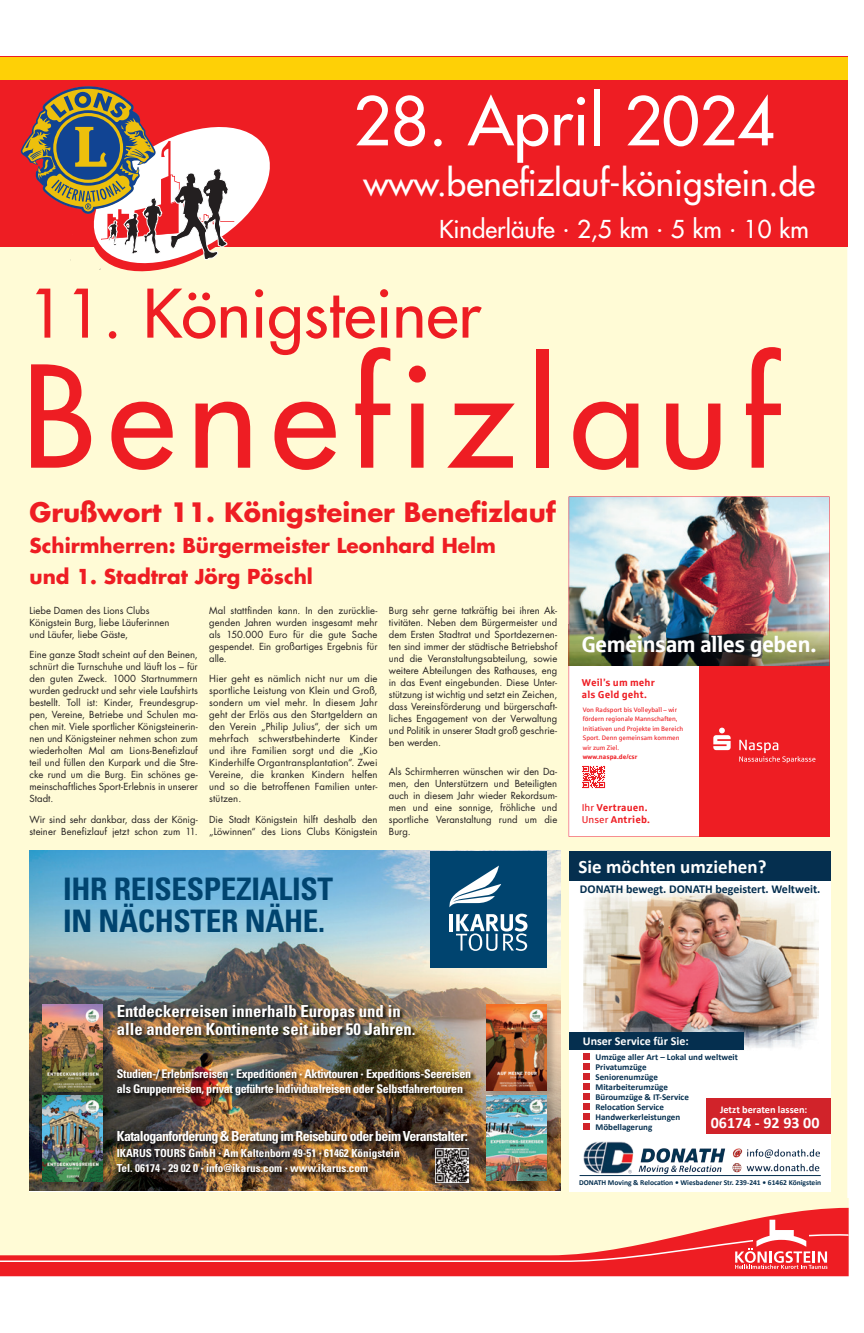
<style>
.page{position:relative;width:864px;height:1333px;background:#fff}
.page>*{position:absolute;margin:0;border:0;box-sizing:border-box;transform-origin:0 0}
.t1{font:137px "Futura LT";letter-spacing:.09em;color:#ee1d23}
.t2{font:65px "Futura LT";color:#ee1d23}
.t3{font:65px "Futura LT";color:#fff}
.t4{font:35px "Futura LT";color:#fff}
.t5{font:700 condensed 31px/32.2px "Univers";letter-spacing:-.01em;color:#00446f}
.t6{font:700 26px "Futura LT";color:#ee1d23}
.t7{font:24px "Futura LT";color:#fff}
.t8{font:22.1px "Sparkasse Head";letter-spacing:.005em;color:#fff}
.t9{font:700 20px/31px "Futura LT";color:#ee1d23}
.t10{font:19px "Futura LT";letter-spacing:.005em;color:#fff}
.t11{font:700 19px "Calibri";color:#fff}
.t12{font:700 condensed 16.6px/17.9px "Univers";color:#fff}
.t13{font:700 16px "Calibri";color:#fff}
.t14{font:700 condensed 13.8px "Univers";letter-spacing:-.045em;color:#fff}
.t15{font:700 condensed 12px/15.2px "Univers";letter-spacing:-.025em;color:#fff}
.t16{font:700 12px "Calibri";color:#052f4f}
.t17{font:700 12px "Calibri";color:#fff}
.t18{font:700 condensed 11.1px/15.2px "Univers";color:#fff}
.t19{font:700 10.3px "Calibri";color:#fff}
.t20{font:700 10px/12px "Sparkasse Rg";letter-spacing:.015em;color:#ee1d23}
.t21{font:9.5px/12px "Futura LT";letter-spacing:.005em;color:#231f20;text-align:justify}
.t22{font:700 9px/10px "Calibri";color:#052f4f}
.t23{font:8px "Courier";color:#000}
.t24{font:700 7.5px "Calibri";color:#052f4f}
.t25{font:6.5px/9.5px "Sparkasse Rg";color:#ee1d23}
.t26{font:700 6.5px "Sparkasse Rg";color:#ee1d23}
.s1{font-family:"Helvetica Neue LT"}
.s2{font-weight:400}
.s3{font-family:"Helvetica Neue LT Pro";font-stretch:normal}
.s4{font-family:"Helvetica Neue LT Pro";font-stretch:normal;font-size:12px}
</style>
<div class="page">
<div style="left:0;top:247px;width:846px;height:951px;background:#fffbd6"></div>
<div style="left:0;top:57px;width:846px;height:190px;background:#ee1d23"></div>
<div style="left:0;top:57px;width:846px;height:22px;background:#fed006"></div>
<svg style="left:21px;top:86px;width:261px;height:194px"></svg>
<div style="left:0;top:1198px;width:848px;height:9px;background:#fffbd6"></div>
<svg style="left:0;top:1207px;width:848px;height:69px;background:#f79a88"></svg>
<svg style="left:0;top:1219px;width:848px;height:49px;background:#f8ab97"></svg>
<img style="left:29px;top:850px;width:531px;height:340px">
<div style="left:430px;top:850px;width:116px;height:117px;background:#00446f"></div>
<hr style="left:449px;top:914px;width:3px;height:17px;background:#fff">
<svg style="left:456px;top:913px;width:71px;height:37px"></svg>
<svg style="left:449px;top:865px;width:52px;height:42px"></svg>
<img style="left:113px;top:999px;width:378px;height:191px">
<img style="left:38px;top:1103px;width:77px;height:88px">
<img style="left:42px;top:1103px;width:60px;height:78px">
<img style="left:38px;top:1000px;width:77px;height:103px">
<img style="left:42px;top:1004px;width:60px;height:87px">
<img style="left:482px;top:1000px;width:77px;height:90px">
<img style="left:486px;top:1004px;width:60px;height:86px">
<img style="left:482px;top:1090px;width:77px;height:101px">
<img style="left:486px;top:1095px;width:60px;height:85px">
<img style="left:435px;top:1148px;width:33px;height:33px">
<div style="left:569px;top:850px;width:261px;height:341px;background:#fff"></div>
<img style="left:583px;top:889px;width:235px;height:162px">
<div style="left:569px;top:850px;width:261px;height:30px;background:#052f4f"></div>
<svg style="left:583px;top:1053px;width:6px;height:76px"></svg>
<hr style="left:579px;top:1175px;width:241px;height:1px;background:#052f4f">
<div style="left:705px;top:1098px;width:125px;height:35px;background:#d1232a"></div>
<div style="left:569px;top:1031px;width:175px;height:18px;background:#052f4f"></div>
<img style="left:583px;top:1141px;width:235px;height:31px">
<img style="left:568px;top:496px;width:261px;height:340px">
<svg style="left:828px;top:836px;width:8px;height:7px"></svg>
<h2 class="t3" style="left:353px;top:79px;width:423px">28. April 2024</h2>
<h3 class="t4" style="left:363px;top:160px;width:453px">www.benefizlauf-königstein.de</h3>
<h3 class="t7" style="left:439px;top:213px;width:371px">Kinderläufe <span class="s1">·</span> 2,5 km <span class="s1">·</span> 5 km <span class="s1">·</span> 10 km</h3>
<h3 class="t10" style="left:406px;top:111px;width:249px">www.benefizlauf-königstein.de</h3>
<h2 class="t2" style="left:28px;top:271px;width:454px">11. Königsteiner</h2>
<h1 class="t1" style="left:22px;top:328px;width:757px">Benefizlauf</h1>
<h3 class="t6" style="left:29px;top:494px;width:527px">Grußwort 11. Königsteiner Benefizlauf</h3>
<h3 class="t9" style="left:29px;top:529px;width:467px">Schirmherren: Bürgermeister Leonhard Helm und 1. Stadtrat Jörg Pöschl</h3>
<p class="t21" style="left:29px;top:604px;width:141px;text-align:left">Liebe Damen des Lions Clubs<br>Königstein Burg, liebe Läuferinnen und Läufer, liebe Gäste,</p>
<p class="t21" style="left:29px;top:649px;width:170px">Eine ganze Stadt scheint auf den Beinen, schnürt die Turnschuhe und läuft los – für den guten Zweck. 1000 Startnummern wurden gedruckt und sehr viele Laufshirts bestellt. Toll ist: Kinder, Freundesgrup&shy;pen, Vereine, Betriebe und Schulen ma&shy;chen mit. Viele sportlicher Königsteinerin&shy;nen und Königsteiner nehmen schon zum wiederholten Mal am Lions-Benefizlauf teil und füllen den Kurpark und die Stre&shy;cke rund um die Burg. Ein schönes ge&shy;meinschaftliches Sport-Erlebnis in unserer Stadt.</p>
<p class="t21" style="left:29px;top:813px;width:170px">Wir sind sehr dankbar, dass der König&shy;steiner Benefizlauf jetzt schon zum 11.</p>
<p class="t21" style="left:209px;top:604px;width:170px">Mal stattfinden kann. In den zurücklie&shy;genden Jahren wurden insgesamt mehr als 150.000 Euro für die gute Sache gespendet. Ein großartiges Ergebnis für alle.</p>
<p class="t21" style="left:209px;top:673px;width:170px">Hier geht es nämlich nicht nur um die sportliche Leistung von Klein und Groß, sondern um viel mehr. In diesem Jahr geht der Erlös aus den Startgeldern an den Verein „Philip Julius“, der sich um mehrfach schwerstbehinderte Kinder und ihre Familien sorgt und die „Kio Kinderhilfe Organtransplantation“. Zwei Vereine, die kranken Kindern helfen und so die betroffenen Familien unter&shy;stützen.</p>
<p class="t21" style="left:209px;top:813px;width:170px">Die Stadt Königstein hilft deshalb den „Löwinnen“ des Lions Clubs Königstein</p>
<p class="t21" style="left:389px;top:604px;width:170px">Burg sehr gerne tatkräftig bei ihren Ak&shy;tivitäten. Neben dem Bürgermeister und dem Ersten Stadtrat und Sportdezernen&shy;ten sind immer der städtische Betriebshof und die Veranstaltungsabteilung, sowie weitere Abteilungen des Rathauses, eng in das Event eingebunden. Diese Unter&shy;stützung ist wichtig und setzt ein Zeichen, dass Vereinsförderung und bürgerschaft&shy;liches Engagement von der Verwaltung und Politik in unserer Stadt groß geschrie&shy;ben werden.</p>
<p class="t21" style="left:389px;top:765px;width:170px">Als Schirmherren wünschen wir den Da&shy;men, den Unterstützern und Beteiligten auch in diesem Jahr wieder Rekordsum&shy;men und eine sonnige, fröhliche und sportliche Veranstaltung rund um die Burg.</p>
<p class="t23" style="left:31px;top:822px;width:334px">24-029_Benefizlauf-187x120mm 2.qxp_Layout 1 11.03.24 10:44 Seite 1</p>
<h3 class="t5" style="left:63px;top:872px;width:271px">IHR REISESPEZIALIST<br>IN NÄCHSTER NÄHE.</h3>
<h3 class="t8" style="left:581px;top:630px;width:236px">Gemeinsam alles geben.</h3>
<p class="t20" style="left:581px;top:676px;width:74px">Weil’s um mehr als Geld geht.</p>
<p class="t25" style="left:582px;top:704px;width:102px">Von Radsport bis Volleyball – wir fördern regionale Mannschaften,<br>Initiativen und Projekte im Bereich<br>Sport. Denn gemeinsam kommen wir zum Ziel.</p>
<p class="t26" style="left:582px;top:753px;width:56px">www.naspa.de/csr</p>
<p class="t20" style="left:581px;top:800px;width:70px"><span class="s2">Ihr</span> Vertrauen.<br><span class="s2">Unser</span> Antrieb.</p>
<h3 class="t11" style="left:578px;top:853px;width:189px">Sie möchten umziehen?</h3>
<p class="t16" style="left:579px;top:880px;width:242px">DONATH bewegt. DONATH begeistert. Weltweit.</p>
<h3 class="t12" style="left:117px;top:1001px;width:300px">Entdeckerreisen innerhalb Europas und in alle anderen Kontinente seit über 50 Jahren.</h3>
<p class="t15" style="left:117px;top:1065px;width:355px">Studien-/ Erlebnisreisen <span class="s3">·</span> Expeditionen <span class="s3">·</span> Aktivtouren <span class="s3">·</span> Expeditions-Seereisen als Gruppenreisen, privat geführte Individualreisen oder Selbstfahrertouren</p>
<h3 class="t14" style="left:117px;top:1127px;width:352px">Kataloganforderung &amp; Beratung im Reisebüro oder beim Veranstalter:</h3>
<p class="t18" style="left:117px;top:1144px;width:284px">IKARUS TOURS GmbH <span class="s4">·</span> Am Kaltenborn 49-51 <span class="s4">·</span> 61462 Königstein<br>Tel. 06174 - 29 02 0 <span class="s4">·</span> info@ikarus.com <span class="s4">·</span> www.ikarus.com</p>
<p class="t17" style="left:582px;top:1032px;width:107px">Unser Service für Sie:</p>
<p class="t22" style="left:595px;top:1051px;width:144px">Umzüge aller Art – Lokal und weltweit<br>Privatumzüge<br>Seniorenumzüge<br>Mitarbeiterumzüge<br>Büroumzüge &amp; IT-Service<br>Relocation Service<br>Handwerkerleistungen<br>Möbellagerung</p>
<p class="t19" style="left:719px;top:1101px;width:89px">Jetzt beraten lassen:</p>
<h3 class="t13" style="left:710px;top:1110px;width:110px">06174 - 92 93 00</h3>
<p class="t24" style="left:578px;top:1176px;width:244px">DONATH Moving &amp; Relocation • Wiesbadener Str. 239-241 • 61462 Königstein</p>
</div>
